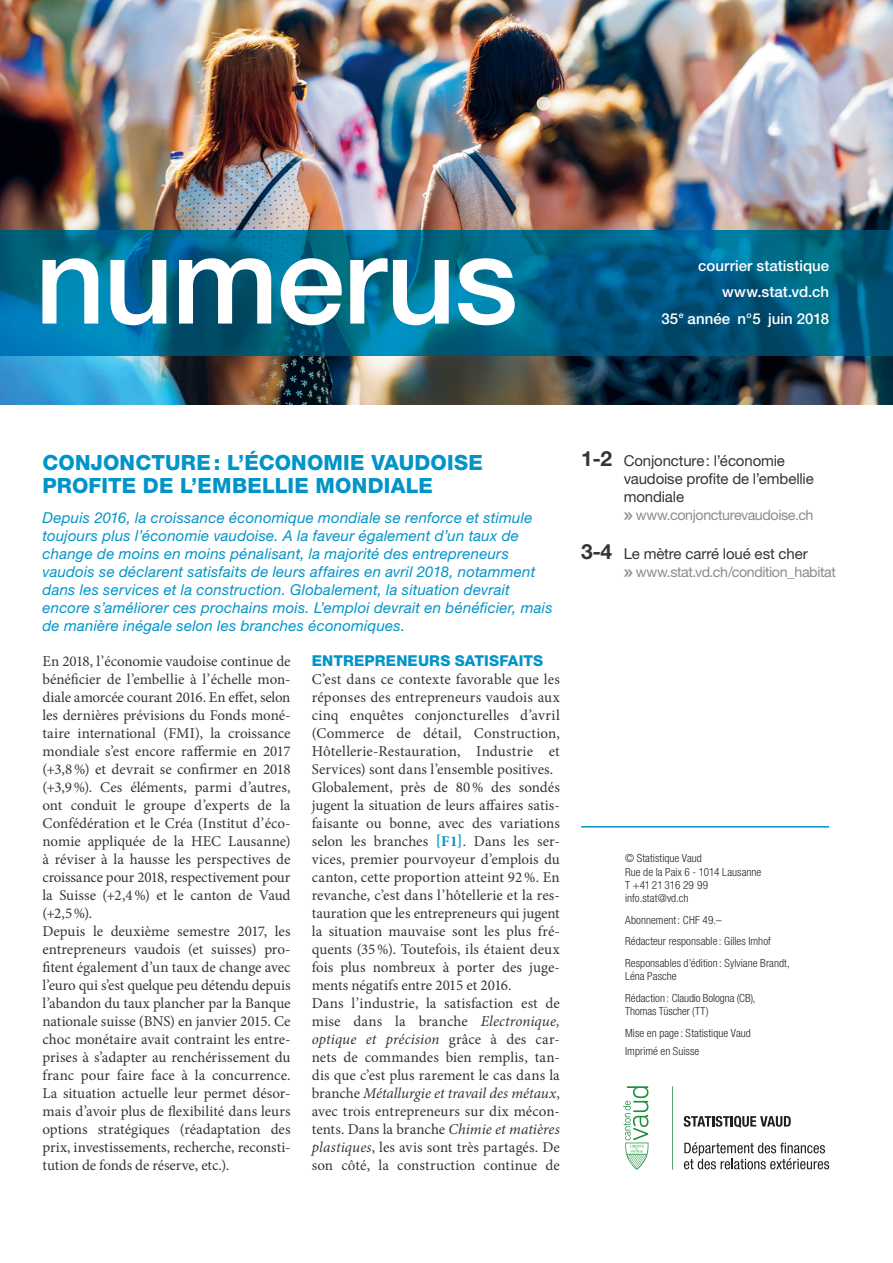
<style>
.page{position:relative;width:893px;height:1263px;background:#fff}
.page>*{position:absolute;margin:0;border:0;box-sizing:border-box;transform-origin:0 0}
.t1{font:500 123px "Helvetica Neue LT Pro";letter-spacing:-.015em;color:#fff}
.t2{font:800 21px/22.5px "Helvetica Neue LT Pro";letter-spacing:.01em;color:#0094c8}
.t3{font:15px/18px "Minion Pro";color:#363536}
.t4{font:italic 15px/18px "Helvetica Neue LT Pro";letter-spacing:.015em;color:#0094c8}
.t5{font:15px/18px "Helvetica Neue LT Pro";letter-spacing:-.01em;color:#363536}
.t6{font:500 15px/26.5px "Helvetica Neue LT Pro";color:#fff;text-align:right}
.t7{font:800 15px "Helvetica Neue LT Pro";letter-spacing:.01em;color:#0094c8}
.t8{font:14.25px "Helvetica Neue LT Pro";letter-spacing:-.025em;color:#8a8c8f}
.t9{font:300 condensed 11.25px/21.8px "Helvetica Neue LT Pro";letter-spacing:.005em;color:#282526}
.s1{font-weight:700;color:#0094c8}
.s2{font-style:italic}
.s3{font-weight:700;font-size:21px}
</style>
<div class="page">
<img style="left:0;top:0;width:893px;height:405px">
<svg style="left:0;top:230px;width:893px;height:126px;background:#006489"></svg>
<svg style="left:684px;top:1116px;width:107px;height:12px"></svg>
<svg style="left:684px;top:1142px;width:145px;height:27px"></svg>
<svg style="left:623px;top:1086px;width:25px;height:84px"></svg>
<hr style="left:672px;top:1086px;width:1px;height:84px;background:#1f913e">
<hr style="left:581px;top:826px;width:248px;height:1px;background:#0094c8">
<h1 class="t1" style="left:35px;top:206px;width:484px">numerus</h1>
<p class="t6" style="left:661px;top:252px;width:169px">courrier statistique www.stat.vd.ch<br>35<sup>e</sup> année n<sup>o</sup>5 juin 2018</p>
<h2 class="t2" style="left:43px;top:451px;width:442px">CONJONCTURE: L’ÉCONOMIE VAUDOISE<br>PROFITE DE L’EMBELLIE MONDIALE</h2>
<p class="t4" style="left:43px;top:509px;width:511px">Depuis 2016, la croissance économique mondiale se renforce et stimule toujours plus l’économie vaudoise. A la faveur également d’un taux de change de moins en moins pénalisant, la majorité des entrepreneurs vaudois se déclarent satisfaits de leurs affaires en avril 2018, notamment dans les services et la construction. Globalement, la situation devrait encore s’améliorer ces prochains mois. L’emploi devrait en bénéficier, mais de manière inégale selon les branches économiques.</p>
<p class="t3" style="left:42px;top:652px;width:250px">En 2018, l’économie vaudoise continue de bénéficier de l’embellie à l’échelle mon&shy;diale amorcée courant 2016. En effet, selon les dernières prévisions du Fonds moné&shy;taire international (FMI), la croissance mondiale s’est encore raffermie en 2017 (+3,8%) et devrait se confirmer en 2018 (+3,9%). Ces éléments, parmi d’autres, ont conduit le groupe d’experts de la Confédération et le Créa (Institut d’éco&shy;nomie appliquée de la HEC Lausanne) à réviser à la hausse les perspectives de croissance pour 2018, respectivement pour la Suisse (+2,4%) et le canton de Vaud (+2,5%).<br>Depuis le deuxième semestre 2017, les entrepreneurs vaudois (et suisses) pro&shy;fitent également d’un taux de change avec l’euro qui s’est quelque peu détendu depuis l’abandon du taux plancher par la Banque nationale suisse (BNS) en janvier 2015. Ce choc monétaire avait contraint les entre&shy;prises à s’adapter au renchérissement du franc pour faire face à la concurrence.<br>La situation actuelle leur permet désor&shy;mais d’avoir plus de flexibilité dans leurs options stratégiques (réadaptation des prix, investissements, recherche, reconsti&shy;tution de fonds de réserve, etc.).</p>
<p class="t7" style="left:312px;top:651px;width:233px">ENTREPRENEURS SATISFAITS</p>
<p class="t3" style="left:312px;top:670px;width:250px">C’est dans ce contexte favorable que les réponses des entrepreneurs vaudois aux cinq enquêtes conjoncturelles d’avril (Commerce de détail, Construction, Hôtellerie-Restauration, Industrie et Services) sont dans l’ensemble positives.<br>Globalement, près de 80% des sondés jugent la situation de leurs affaires satis&shy;faisante ou bonne, avec des variations selon les branches <span class="s1">[F1]</span>. Dans les ser&shy;vices, premier pourvoyeur d’emplois du canton, cette proportion atteint 92%. En revanche, c’est dans l’hôtellerie et la res&shy;tauration que les entrepreneurs qui jugent la situation mauvaise sont les plus fré&shy;quents (35%). Toutefois, ils étaient deux fois plus nombreux à porter des juge&shy;ments négatifs entre 2015 et 2016.<br>Dans l’industrie, la satisfaction est de mise dans la branche <span class="s2">Electronique, optique et précision</span> grâce à des car&shy;nets de commandes bien remplis, tan&shy;dis que c’est plus rarement le cas dans la branche <span class="s2">Métallurgie et travail des métaux</span>, avec trois entrepreneurs sur dix mécon&shy;tents. Dans la branche <span class="s2">Chimie et matières plastiques</span>, les avis sont très partagés. De son côté, la construction continue de</p>
<p class="t5" style="left:624px;top:451px;width:192px;text-indent:-43px"><span class="s3">1-2</span> Conjoncture: l’économie vaudoise profite de l’embellie mondiale</p>
<p class="t8" style="left:636px;top:506px;width:179px">www.conjoncturevaudoise.ch</p>
<p class="t5" style="left:581px;top:544px;width:228px"><span class="s3">3-4</span> Le mètre carré loué est cher</p>
<p class="t8" style="left:636px;top:563px;width:202px">www.stat.vd.ch/condition_habitat</p>
<p class="t9" style="left:625px;top:852px;width:138px;line-height:13.2px">© Statistique Vaud<br>Rue de la Paix 6 - 1014 Lausanne<br>T +41 21 316 29 99 info.stat@vd.ch</p>
<p class="t9" style="left:625px;top:909px;width:166px">Abonnement: CHF 49.–<br>Rédacteur responsable: Gilles Imhof<br>Responsables d’édition: Sylviane Brandt,</p>
<p class="t9" style="left:625px;top:965px;width:132px">Léna Pasche<br>Rédaction : Claudio Bologna (CB),</p>
<p class="t9" style="left:625px;top:1000px;width:127px">Thomas Tüscher (TT)<br>Mise en page: Statistique Vaud</p>
<p class="t9" style="left:625px;top:1040px;width:76px">Imprimé en Suisse</p>
</div>
